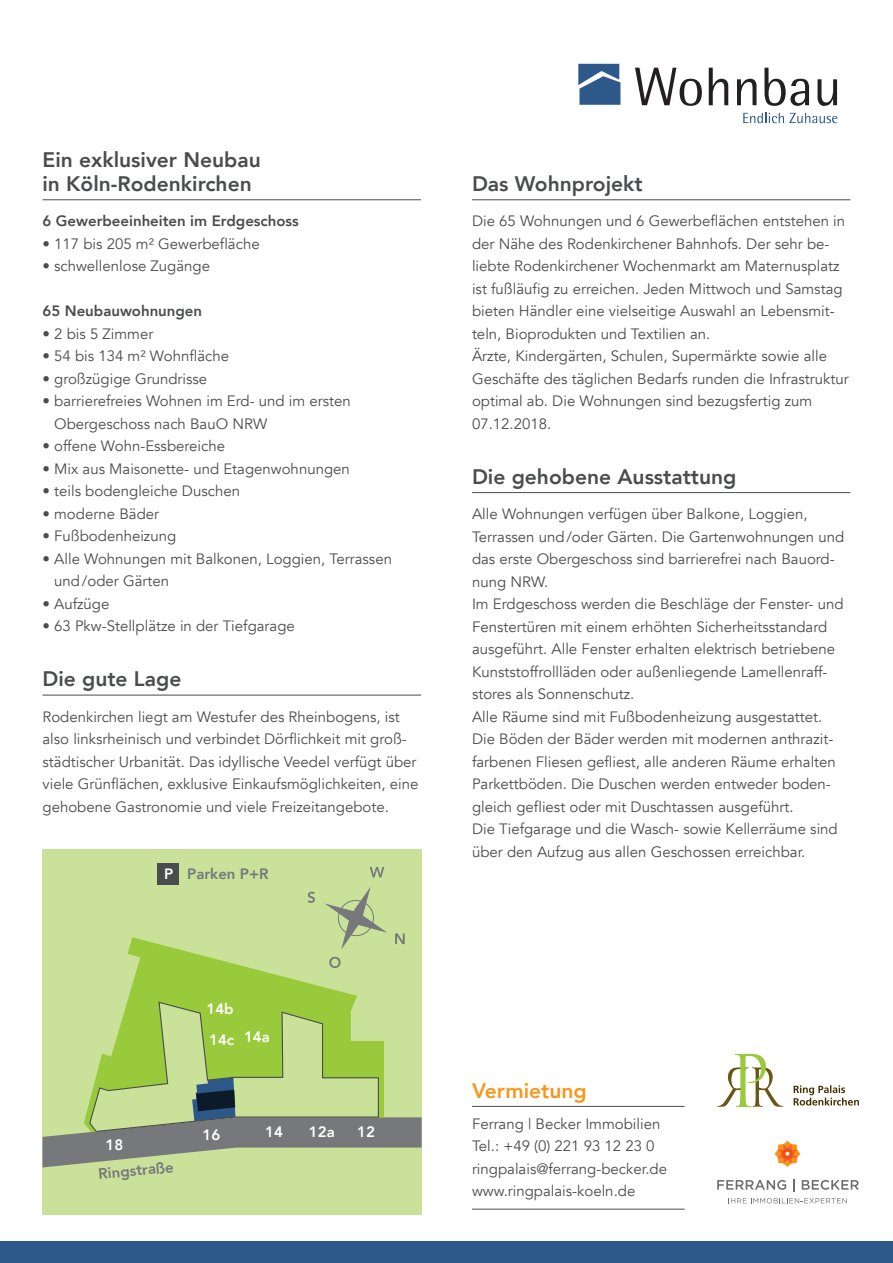
<style>
.page{position:relative;width:893px;height:1263px;background:#fff}
.page>*{position:absolute;margin:0;border:0;box-sizing:border-box;transform-origin:0 0}
.t1{font:800 21px/24px "Avenir";color:#4b4c4d}
.t2{font:800 21px "Avenir";color:#f7971d}
.t3{font:15px/22.5px "Avenir";color:#4b4c4d}
.t4{font:800 15px "Avenir";color:#4b4c4d}
.t5{font:800 15px/31.2px "Avenir";color:#fff}
.t6{font:800 15px "Avenir";color:#76787b}
.s1{color:#fff}
</style>
<div class="page">
<div style="left:0;top:1242px;width:893px;height:21px;background:#2c598a"></div>
<svg style="left:635px;top:68px;width:67px;height:38px"></svg>
<svg style="left:709px;top:68px;width:19px;height:37px"></svg>
<svg style="left:737px;top:79px;width:19px;height:26px"></svg>
<svg style="left:764px;top:68px;width:45px;height:38px"></svg>
<svg style="left:817px;top:79px;width:20px;height:27px"></svg>
<svg style="left:578px;top:64px;width:42px;height:41px;background:#486f99"></svg>
<svg style="left:743px;top:113px;width:94px;height:10px"></svg>
<hr style="left:472px;top:1106px;width:213px;height:1px;background:#4b4c4d">
<hr style="left:472px;top:1209px;width:213px;height:1px;background:#4b4c4d">
<svg style="left:774px;top:1141px;width:26px;height:26px"></svg>
<svg style="left:717px;top:1180px;width:69px;height:10px"></svg>
<svg style="left:793px;top:1179px;width:1px;height:12px"></svg>
<svg style="left:802px;top:1180px;width:57px;height:10px"></svg>
<svg style="left:731px;top:1198px;width:116px;height:5px"></svg>
<svg style="left:794px;top:1085px;width:65px;height:20px"></svg>
<svg style="left:717px;top:1054px;width:66px;height:53px"></svg>
<div style="left:43px;top:849px;width:379px;height:366px;background:#cae19a"></div>
<svg style="left:127px;top:937px;width:230px;height:64px;fill:#99ca3b"></svg>
<svg style="left:395px;top:933px;width:10px;height:11px"></svg>
<svg style="left:308px;top:892px;width:7px;height:11px"></svg>
<svg style="left:329px;top:957px;width:12px;height:11px"></svg>
<svg style="left:370px;top:867px;width:14px;height:10px"></svg>
<div style="left:158px;top:863px;width:21px;height:22px;background:#4b4c4d"></div>
<svg style="left:324px;top:887px;width:63px;height:62px"></svg>
<hr style="left:472px;top:200px;width:378px;height:1px;background:#4b4c4d">
<hr style="left:472px;top:492px;width:378px;height:1px;background:#4b4c4d">
<hr style="left:43px;top:199px;width:378px;height:1px;background:#4b4c4d">
<hr style="left:43px;top:695px;width:378px;height:1px;background:#4b4c4d">
<svg style="left:43px;top:1001px;width:379px;height:166px"></svg>
<h1 class="t1" style="left:43px;top:148px;width:220px">Ein exklusiver Neubau in Köln-Rodenkirchen</h1>
<p class="t4" style="left:43px;top:209px;width:258px">6 Gewerbeeinheiten im Erdgeschoss</p>
<p class="t3" style="left:43px;top:233px;width:219px">• 117 bis 205 m² Gewerbefläche</p>
<p class="t3" style="left:43px;top:255px;width:169px">• schwellenlose Zugänge</p>
<p class="t4" style="left:43px;top:299px;width:161px">65 Neubauwohnungen</p>
<p class="t3" style="left:43px;top:323px;width:112px">• 2 bis 5 Zimmer</p>
<p class="t3" style="left:43px;top:345px;width:188px">• 54 bis 134 m² Wohnfläche</p>
<p class="t3" style="left:43px;top:368px;width:166px">• großzügige Grundrisse</p>
<p class="t3" style="left:54px;top:390px;width:298px;text-indent:-12px">• barrierefreies Wohnen im Erd- und im ersten<br>Obergeschoss nach BauO NRW</p>
<p class="t3" style="left:43px;top:435px;width:184px">• offene Wohn-Essbereiche</p>
<p class="t3" style="left:43px;top:458px;width:309px">• Mix aus Maisonette- und Etagenwohnungen</p>
<p class="t3" style="left:43px;top:480px;width:199px">• teils bodengleiche Duschen</p>
<p class="t3" style="left:43px;top:503px;width:118px">• moderne Bäder</p>
<p class="t3" style="left:43px;top:525px;width:135px">• Fußbodenheizung</p>
<p class="t3" style="left:54px;top:548px;width:339px;text-indent:-12px">• Alle Wohnungen mit Balkonen, Loggien, Terrassen und/oder Gärten</p>
<p class="t3" style="left:43px;top:593px;width:68px">• Aufzüge</p>
<p class="t3" style="left:43px;top:615px;width:254px">• 63 Pkw-Stellplätze in der Tiefgarage</p>
<h1 class="t1" style="left:43px;top:667px;width:140px">Die gute Lage</h1>
<p class="t3" style="left:43px;top:705px;width:377px">Rodenkirchen liegt am Westufer des Rheinbogens, ist also linksrheinisch und verbindet Dörflichkeit mit groß&shy;städtischer Urbanität. Das idyllische Veedel verfügt über viele Grünflächen, exklusive Einkaufsmöglichkeiten, eine gehobene Gastronomie und viele Freizeitangebote.</p>
<p class="t6" style="left:164px;top:862px;width:106px"><span class="s1">P</span> Parken P+R</p>
<p class="t5" style="left:206px;top:993px;width:29px">14b<br>14c</p>
<p class="t5" style="left:244px;top:1021px;width:27px">14a</p>
<p class="t5" style="left:106px;top:1129px;width:19px">18</p>
<p class="t6" style="left:97px;top:1162px;width:77px;rotate:-6deg">Ringstraße</p>
<p class="t5" style="left:202px;top:1119px;width:19px">16</p>
<p class="t5" style="left:265px;top:1116px;width:19px">14</p>
<p class="t5" style="left:309px;top:1116px;width:27px">12a</p>
<p class="t5" style="left:357px;top:1116px;width:19px">12</p>
<h1 class="t1" style="left:472px;top:172px;width:172px">Das Wohnprojekt</h1>
<p class="t3" style="left:472px;top:210px;width:378px">Die 65 Wohnungen und 6 Gewerbeflächen entstehen in der Nähe des Rodenkirchener Bahnhofs. Der sehr be&shy;liebte Rodenkirchener Wochenmarkt am Maternusplatz ist fußläufig zu erreichen. Jeden Mittwoch und Samstag bieten Händler eine vielseitige Auswahl an Lebensmit&shy;teln, Bioprodukten und Textilien an.<br>Ärzte, Kindergärten, Schulen, Supermärkte sowie alle Geschäfte des täglichen Bedarfs runden die Infrastruktur optimal ab. Die Wohnungen sind bezugsfertig zum 07.12.2018.</p>
<h1 class="t1" style="left:472px;top:465px;width:266px">Die gehobene Ausstattung</h1>
<p class="t3" style="left:472px;top:503px;width:374px">Alle Wohnungen verfügen über Balkone, Loggien, Terrassen und/oder Gärten. Die Gartenwohnungen und das erste Obergeschoss sind barrierefrei nach Bauord&shy;nung NRW.<br>Im Erdgeschoss werden die Beschläge der Fenster- und Fenstertüren mit einem erhöhten Sicherheitsstandard ausgeführt. Alle Fenster erhalten elektrisch betriebene Kunststoffrollläden oder außenliegende Lamellenraff&shy;stores als Sonnenschutz.<br>Alle Räume sind mit Fußbodenheizung ausgestattet.<br>Die Böden der Bäder werden mit modernen anthrazit&shy;farbenen Fliesen gefliest, alle anderen Räume erhalten Parkettböden. Die Duschen werden entweder boden&shy;gleich gefliest oder mit Duschtassen ausgeführt.<br>Die Tiefgarage und die Wasch- sowie Kellerräume sind über den Aufzug aus allen Geschossen erreichbar.</p>
<h1 class="t2" style="left:472px;top:1074px;width:116px">Vermietung</h1>
<p class="t3" style="left:472px;top:1112px;width:197px">Ferrang | Becker Immobilien<br>Tel.: +49 (0) 221 93 12 23 0 ringpalais@ferrang-becker.de www.ringpalais-koeln.de</p>
</div>
